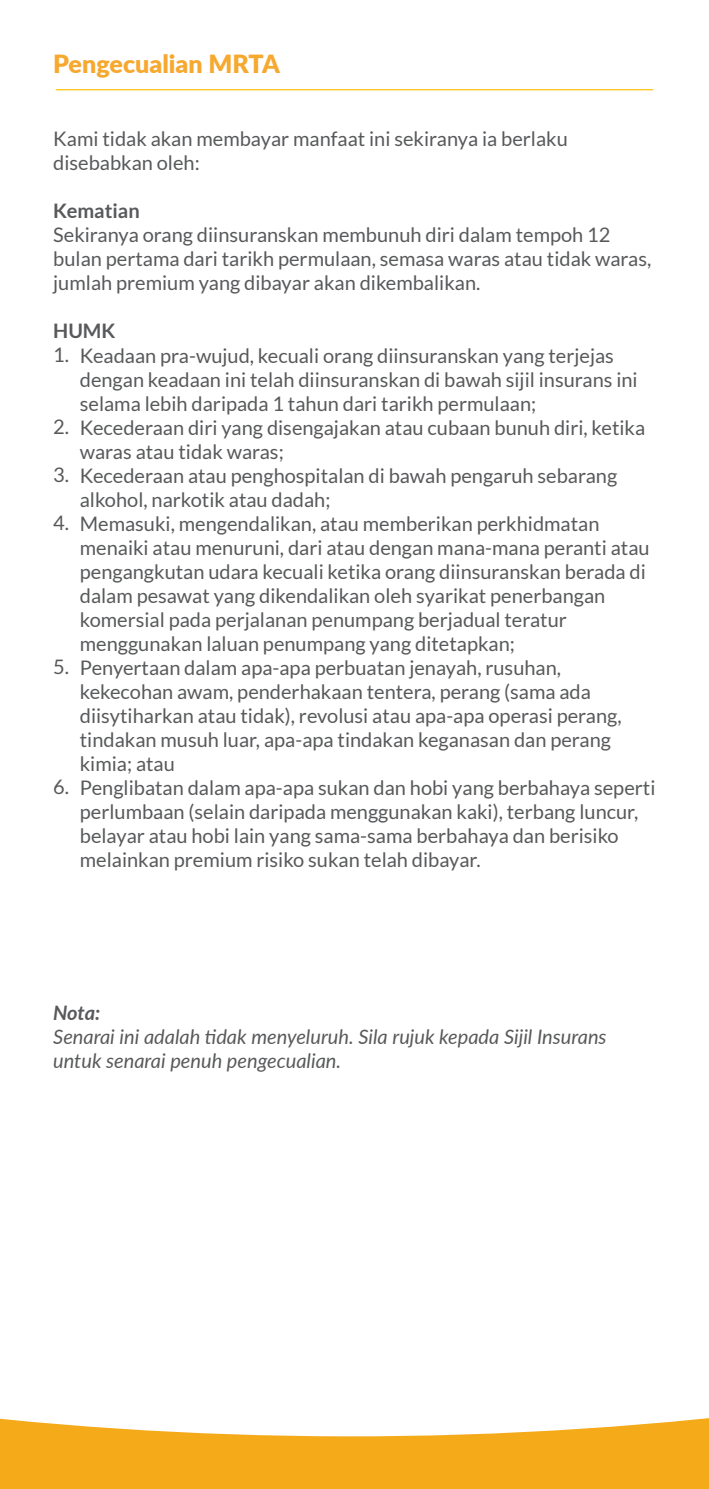
<style>
.page{position:relative;width:709px;height:1489px;background:#fff}
.page>*{position:absolute;margin:0;border:0;box-sizing:border-box;transform-origin:0 0}
.t1{font:900 25px "Lato";color:#f6a82f}
.t2{font:20px/24px "Lato";color:#58595b}
.t3{font:italic 20px/24px "Lato";color:#58595b}
.t4{font:700 20px "Lato";color:#58595b}
.t5{font:italic 700 20px "Lato";color:#58595b}
</style>
<div class="page">
<hr style="left:56px;top:89px;width:597px;height:1px;background:#ffc20e">
<svg style="left:0;top:1418px;width:709px;height:70px;fill:#f5aa19"></svg>
<p class="t1" style="left:53px;top:45px;width:228px">Pengecualian MRTA</p>
<p class="t2" style="left:53px;top:126px;width:516px">Kami tidak akan membayar manfaat ini sekiranya ia berlaku disebabkan oleh:</p>
<p class="t4" style="left:53px;top:199px;width:88px">Kematian</p>
<p class="t2" style="left:53px;top:222px;width:599px">Sekiranya orang diinsuranskan membunuh diri dalam tempoh 12 bulan pertama dari tarikh permulaan, semasa waras atau tidak waras, jumlah premium yang dibayar akan dikembalikan.</p>
<p class="t4" style="left:53px;top:319px;width:64px">HUMK</p>
<p class="t2" style="left:53px;top:342px;width:17px">1.</p>
<p class="t2" style="left:80px;top:343px;width:577px">Keadaan pra-wujud, kecuali orang diinsuranskan yang terjejas dengan keadaan ini telah diinsuranskan di bawah sijil insurans ini selama lebih daripada 1 tahun dari tarikh permulaan;<br>Kecederaan diri yang disengajakan atau cubaan bunuh diri, ketika waras atau tidak waras;<br>Kecederaan atau penghospitalan di bawah pengaruh sebarang alkohol, narkotik atau dadah;<br>Memasuki, mengendalikan, atau memberikan perkhidmatan menaiki atau menuruni, dari atau dengan mana-mana peranti atau pengangkutan udara kecuali ketika orang diinsuranskan berada di dalam pesawat yang dikendalikan oleh syarikat penerbangan komersial pada perjalanan penumpang berjadual teratur menggunakan laluan penumpang yang ditetapkan;<br>Penyertaan dalam apa-apa perbuatan jenayah, rusuhan, kekecohan awam, penderhakaan tentera, perang (sama ada diisytiharkan atau tidak), revolusi atau apa-apa operasi perang, tindakan musuh luar, apa-apa tindakan keganasan dan perang kimia; atau<br>Penglibatan dalam apa-apa sukan dan hobi yang berbahaya seperti perlumbaan (selain daripada menggunakan kaki), terbang luncur, belayar atau hobi lain yang sama-sama berbahaya dan berisiko melainkan premium risiko sukan telah dibayar.</p>
<p class="t2" style="left:53px;top:414px;width:17px">2.</p>
<p class="t2" style="left:53px;top:462px;width:17px">3.</p>
<p class="t2" style="left:53px;top:510px;width:17px">4.</p>
<p class="t2" style="left:53px;top:654px;width:17px">5.</p>
<p class="t2" style="left:53px;top:774px;width:17px">6.</p>
<p class="t5" style="left:53px;top:998px;width:49px">Nota:</p>
<p class="t3" style="left:53px;top:1023px;width:555px">Senarai ini adalah tidak menyeluruh. Sila rujuk kepada Sijil Insurans untuk senarai penuh pengecualian.</p>
</div>
